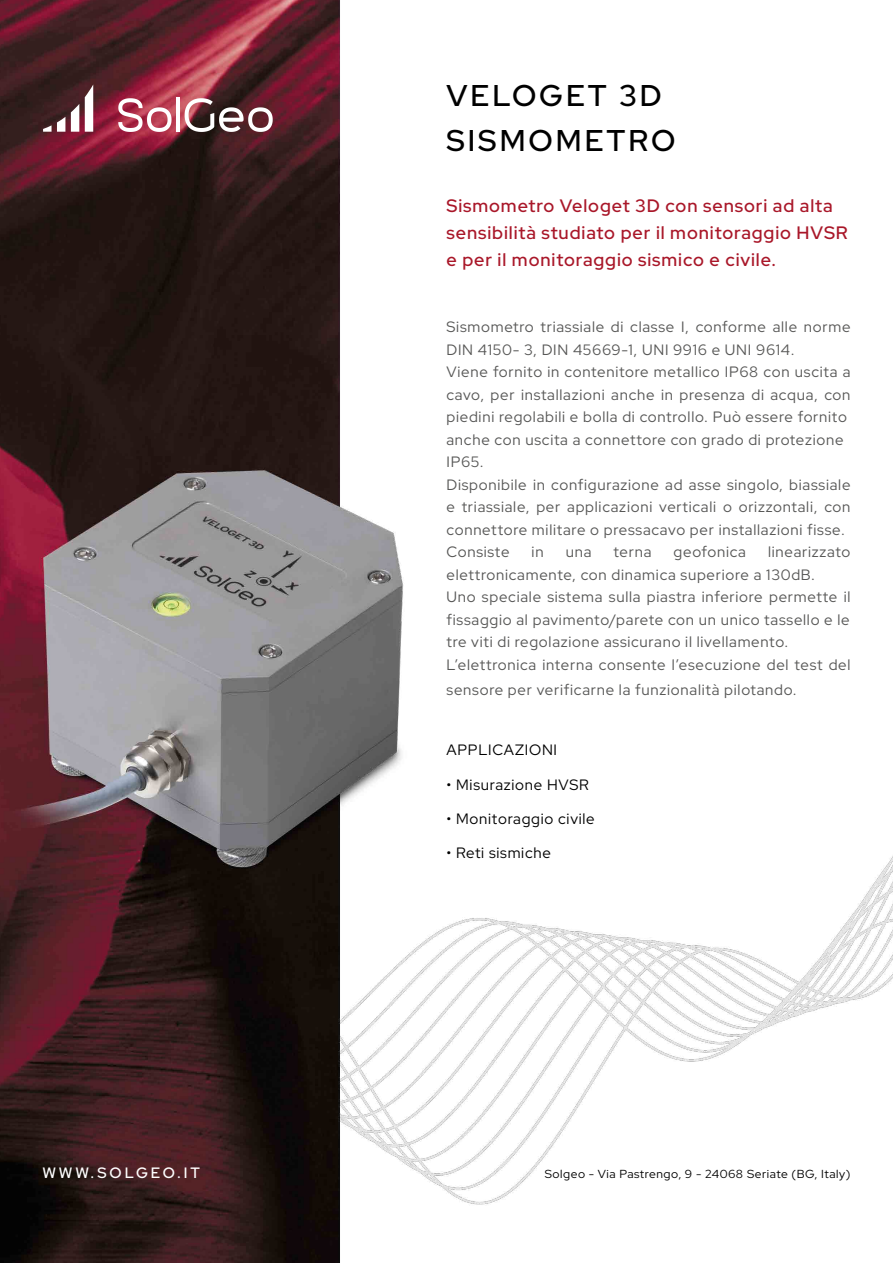
<style>
.page{position:relative;width:893px;height:1263px;background:#fff}
.page>*{position:absolute;margin:0;border:0;box-sizing:border-box;transform-origin:0 0}
.t1{font:500 30px/45px "Red Hat Display";letter-spacing:.1em;color:#000}
.t2{font:500 18px/27px "Red Hat Display";letter-spacing:.05em;color:#a91729}
.t3{font:15px/22.5px "Red Hat Display";letter-spacing:.05em;color:#575756}
.t4{font:15px "Red Hat Display";letter-spacing:.05em;color:#000}
.t5{font:500 15px "Red Hat Display";letter-spacing:.195em;color:#fff}
.t6{font:11.7px "Red Hat Display";letter-spacing:.045em;color:#000}
</style>
<div class="page">
<img style="left:0;top:0;width:893px;height:1263px">
<svg style="left:185px;top:98px;width:88px;height:34px"></svg>
<hr style="left:176px;top:97px;width:4px;height:35px;background:#fff">
<svg style="left:118px;top:98px;width:54px;height:34px"></svg>
<svg style="left:85px;top:84px;width:8px;height:48px"></svg>
<svg style="left:71px;top:104px;width:8px;height:28px"></svg>
<svg style="left:43px;top:117px;width:22px;height:15px"></svg>
<h1 class="t1" style="left:446px;top:72px;width:231px">VELOGET 3D<br>SISMOMETRO</h1>
<p class="t2" style="left:446px;top:192px;width:403px">Sismometro Veloget 3D con sensori ad alta sensibilità studiato per il monitoraggio HVSR e per il monitoraggio sismico e civile.</p>
<p class="t3" style="left:446px;top:315px;width:405px">Sismometro triassiale di classe I, conforme alle norme DIN 4150- 3, DIN 45669-1, UNI 9916 e UNI 9614.<br>Viene fornito in contenitore metallico IP68 con uscita a cavo, per installazioni anche in presenza di acqua, con piedini regolabili e bolla di controllo. Può essere fornito anche con uscita a connettore con grado di protezione IP65.<br>Disponibile in configurazione ad asse singolo, biassiale e triassiale, per applicazioni verticali o orizzontali, con connettore militare o pressacavo per installazioni fisse.<br>Consiste</p>
<p class="t3" style="left:532px;top:540px;width:13px">in</p>
<p class="t3" style="left:566px;top:540px;width:27px">una</p>
<p class="t3" style="left:613px;top:540px;width:39px">terna</p>
<p class="t3" style="left:674px;top:540px;width:74px">geofonica</p>
<p class="t3" style="left:446px;top:540px;width:405px;text-indent:322px">linearizzato elettronicamente, con dinamica superiore a 130dB.<br>Uno speciale sistema sulla piastra inferiore permette il fissaggio al pavimento/parete con un unico tassello e le tre viti di regolazione assicurano il livellamento.<br>L’elettronica interna consente l’esecuzione del test del</p>
<p class="t3" style="left:446px;top:678px;width:352px">sensore per verificarne la funzionalità pilotando.</p>
<p class="t4" style="left:446px;top:740px;width:112px">APPLICAZIONI</p>
<p class="t4" style="left:446px;top:774px;width:144px">• Misurazione HVSR</p>
<p class="t4" style="left:446px;top:809px;width:150px">• Monitoraggio civile</p>
<p class="t4" style="left:446px;top:843px;width:106px">• Reti sismiche</p>
<p class="t5" style="left:43px;top:1163px;width:159px">WWW.SOLGEO.IT</p>
<p class="t6" style="left:545px;top:1166px;width:307px">Solgeo - Via Pastrengo, 9 - 24068 Seriate (BG, Italy)</p>
</div>
